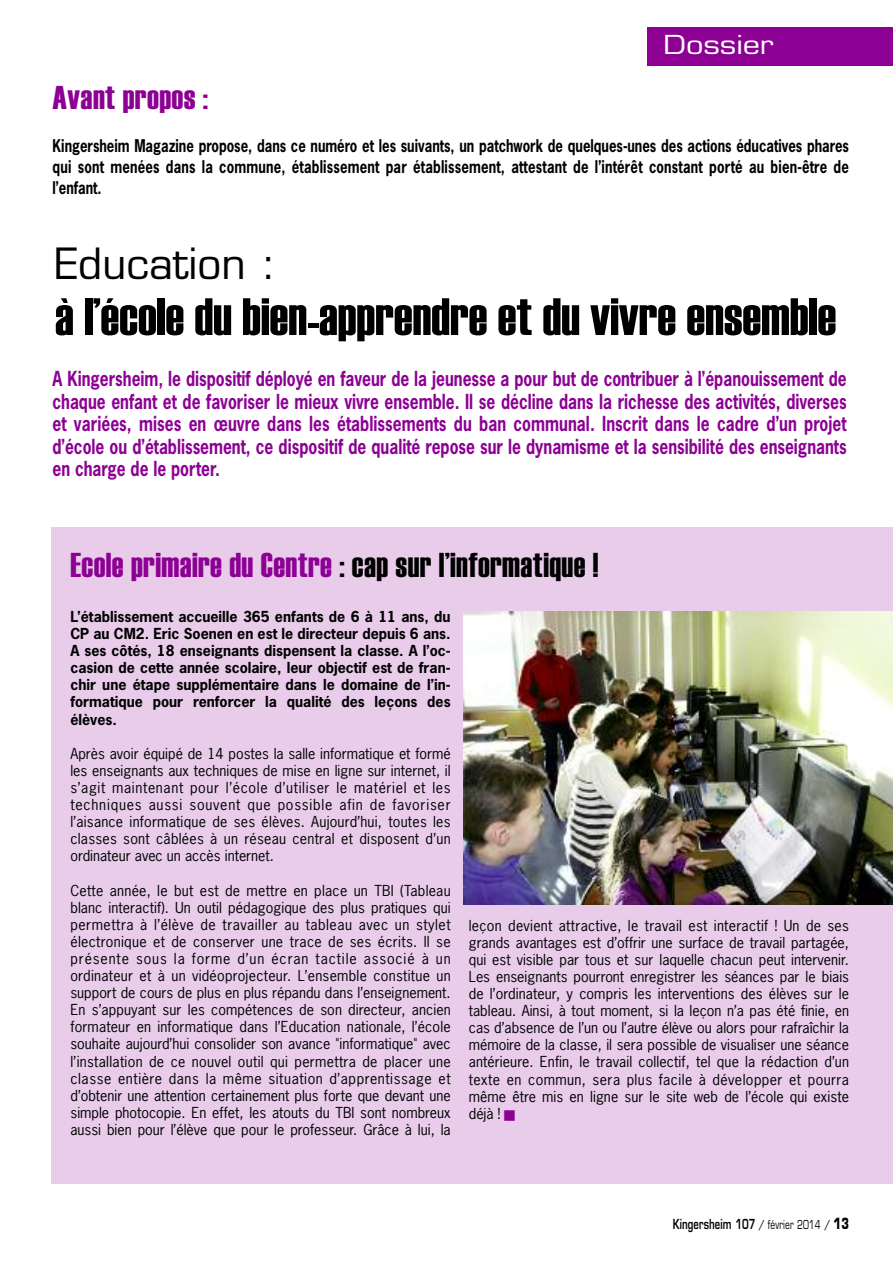
<style>
.page{position:relative;width:893px;height:1263px;background:#fff}
.page>*{position:absolute;margin:0;border:0;box-sizing:border-box;transform-origin:0 0}
.t1{font:52.5px "Haettenschweiler";color:#000}
.t2{font:42px "Eurostile";color:#000}
.t3{font:34.5px "Haettenschweiler";letter-spacing:.015em;color:#000;scale:.95 1}
.t4{font:33px "Haettenschweiler";letter-spacing:.015em;color:#8c0094}
.t5{font:25.5px "Eurostile";color:#fff;scale:1.2 1}
.t6{font:700 19.5px/22.5px "News Gothic";color:#8c0094;text-align:justify;scale:.8 1}
.t7{font:700 16.5px/21px "News Gothic";letter-spacing:.015em;color:#000;text-align:justify;scale:.8 1}
.t8{font:14.25px/17.1px "News Gothic";color:#000;text-align:justify}
.t9{font:700 14.25px/17.1px "News Gothic";color:#000;text-align:justify}
.t10{font:600 13.5px "Eurostile";letter-spacing:.015em;color:#000;scale:.7 1}
.s1{color:#8c0094}
.s2{font-weight:400;font-size:12px}
.s3{font-weight:700;font-size:15px}
</style>
<div class="page">
<div style="left:647px;top:27px;width:246px;height:38px;background:#8c0094"></div>
<div style="left:51px;top:527px;width:842px;height:656px;background:#e8ccea"></div>
<img style="left:464px;top:611px;width:429px;height:293px">
<h3 class="t4" style="left:53px;top:79px;width:157px">Avant propos :</h3>
<h3 class="t5" style="left:664px;top:35px;width:93px">Dossier</h3>
<p class="t7" style="left:53px;top:136px;width:997px">Kingersheim Magazine propose, dans ce numéro et les suivants, un patchwork de quelques-unes des actions éducatives phares qui sont menées dans la commune, établissement par établissement, attestant de l’intérêt constant porté au bien-être de l’enfant.</p>
<h2 class="t2" style="left:55px;top:248px;width:223px">Education :</h2>
<h1 class="t1" style="left:55px;top:287px;width:783px">à l’école du bien-apprendre et du vivre ensemble</h1>
<p class="t6" style="left:53px;top:368px;width:994px">A Kingersheim, le dispositif déployé en faveur de la jeunesse a pour but de contribuer à l’épanouissement de chaque enfant et de favoriser le mieux vivre ensemble. Il se décline dans la richesse des activités, diverses et variées, mises en œuvre dans les établissements du ban communal. Inscrit dans le cadre d’un projet d’école ou d’établissement, ce dispositif de qualité repose sur le dynamisme et la sensibilité des enseignants en charge de le porter.</p>
<h3 class="t3" style="left:70px;top:545px;width:557px"><span class="s1">Ecole primaire du Centre</span> : cap sur l’informatique !</h3>
<p class="t9" style="left:70px;top:608px;width:382px">L’établissement accueille 365 enfants de 6 à 11 ans, du CP au CM2. Eric Soenen en est le directeur depuis 6 ans.<br>A ses côtés, 18 enseignants dispensent la classe. A l’oc&shy;casion de cette année scolaire, leur objectif est de fran&shy;chir une étape supplémentaire dans le domaine de l’in&shy;formatique pour renforcer la qualité des leçons des élèves.</p>
<p class="t8" style="left:70px;top:745px;width:382px">Après avoir équipé de 14 postes la salle informatique et formé les enseignants aux techniques de mise en ligne sur internet, il s’agit maintenant pour l’école d’utiliser le matériel et les techniques aussi souvent que possible afin de favoriser l’aisance informatique de ses élèves. Aujourd’hui, toutes les classes sont câblées à un réseau central et disposent d’un ordinateur avec un accès internet.</p>
<p class="t8" style="left:70px;top:882px;width:382px">Cette année, le but est de mettre en place un TBI (Tableau blanc interactif). Un outil pédagogique des plus pratiques qui permettra à l’élève de travailler au tableau avec un stylet électronique et de conserver une trace de ses écrits. Il se présente sous la forme d’un écran tactile associé à un ordinateur et à un vidéoprojecteur. L’ensemble constitue un support de cours de plus en plus répandu dans l’enseignement.<br>En s’appuyant sur les compétences de son directeur, ancien formateur en informatique dans l’Education nationale, l’école souhaite aujourd’hui consolider son avance "informatique" avec l’installation de ce nouvel outil qui permettra de placer une classe entière dans la même situation d’apprentissage et d’obtenir une attention certainement plus forte que devant une simple photocopie. En effet, les atouts du TBI sont nombreux aussi bien pour l’élève que pour le professeur. Grâce à lui, la</p>
<p class="t8" style="left:469px;top:917px;width:382px">leçon devient attractive, le travail est interactif ! Un de ses grands avantages est d’offrir une surface de travail partagée, qui est visible par tous et sur laquelle chacun peut intervenir.<br>Les enseignants pourront enregistrer les séances par le biais de l’ordinateur, y compris les interventions des élèves sur le tableau. Ainsi, à tout moment, si la leçon n’a pas été finie, en cas d’absence de l’un ou l’autre élève ou alors pour rafraîchir la mémoire de la classe, il sera possible de visualiser une séance antérieure. Enfin, le travail collectif, tel que la rédaction d’un texte en commun, sera plus facile à développer et pourra même être mis en ligne sur le site web de l’école qui existe déjà ! <span class="s1">■</span></p>
<p class="t10" style="left:673px;top:1219px;width:253px">Kingersheim 107 <span class="s2">/ février 2014 /</span> <span class="s3">13</span></p>
</div>
